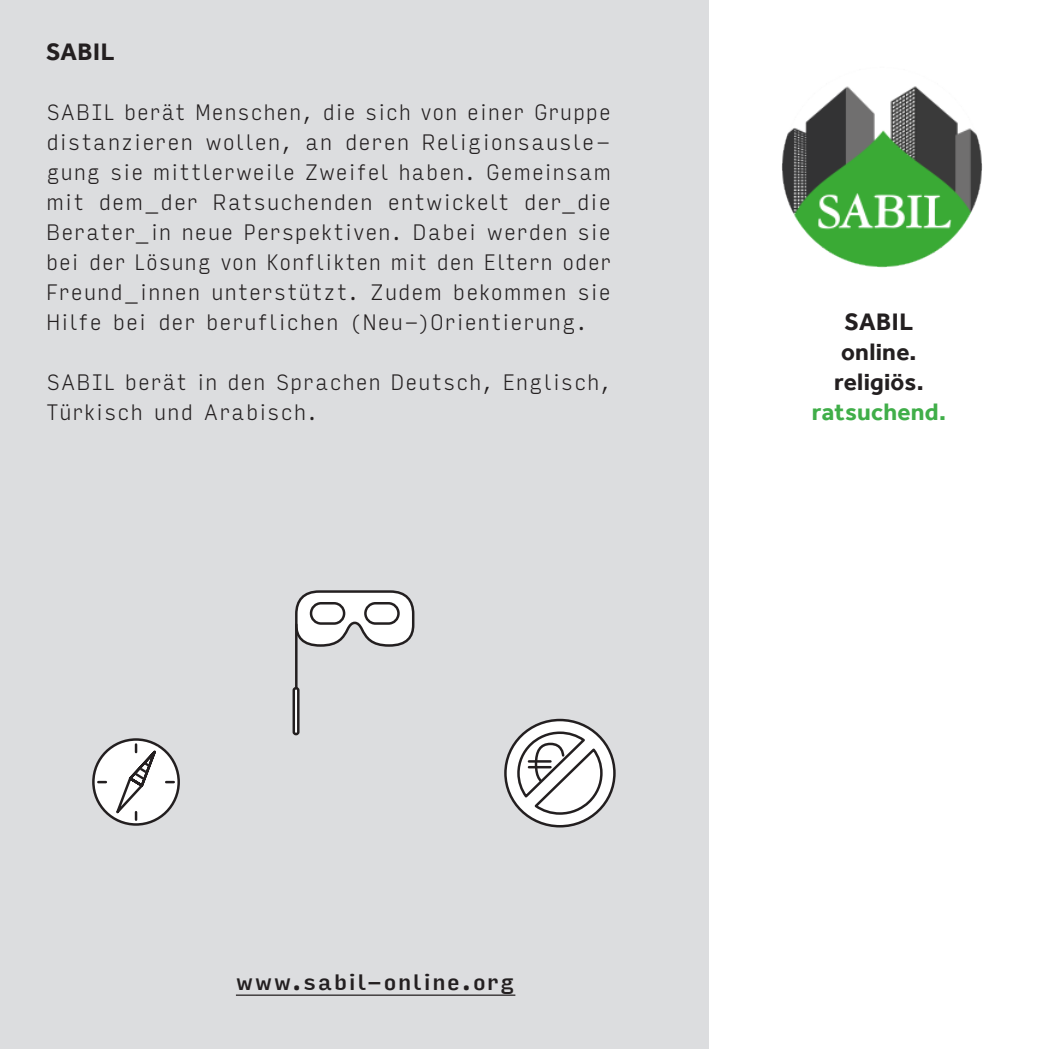
<style>
.page{position:relative;width:1049px;height:1049px;background:#fff}
.page>*{position:absolute;margin:0;border:0;box-sizing:border-box;transform-origin:0 0}
.Ü3_-_Absatzbeginn{font:700 24.5px "Effra";letter-spacing:.01em;color:#231f20}
.Ü3_-_Absatzbeginn-2{font:700 24.5px "Effra";letter-spacing:.01em;color:#40ae49}
.Fliesstext_ohne_Einz{font:200 21.25px/30px "Input Sans Narrow";letter-spacing:.02em;color:#231f20;text-align:justify}
.weblinks{font:500 21.25px "Input Sans Narrow";letter-spacing:.02em;color:#231f20}
</style>
<div class="page">
<div style="left:0;top:0;width:709px;height:1049px;background:#dcdddf"></div>
<img style="left:782px;top:86px;width:200px;height:182px">
<hr style="left:236px;top:994px;width:279px;height:2px;background:#231f20">
<svg style="left:295px;top:590px;width:120px;height:57px"></svg>
<hr style="left:295px;top:624px;width:3px;height:64px;background:#231f20">
<hr style="left:294px;top:688px;width:4px;height:46px;background:#fff;border-radius:2px">
<div style="left:292px;top:687px;width:8px;height:48px;border:2px solid #231f20;border-radius:2px"></div>
<div style="left:311px;top:603px;width:33px;height:20px;background:#fff;border-radius:10px"></div>
<div style="left:310px;top:602px;width:35px;height:23px;border:2px solid #231f20;border-radius:10px"></div>
<div style="left:365px;top:603px;width:33px;height:20px;background:#fff;border-radius:10px"></div>
<div style="left:364px;top:602px;width:36px;height:23px;border:2px solid #231f20;border-radius:10px"></div>
<div style="left:92px;top:738px;width:88px;height:88px;border:2px solid #231f20;border-radius:50%"></div>
<svg style="left:96px;top:742px;width:80px;height:80px;background:#dbdadb"></svg>
<svg style="left:504px;top:718px;width:112px;height:110px"></svg>
<p class="Ü3_-_Absatzbeginn" style="left:46px;top:37px;width:70px">SABIL</p>
<p class="Fliesstext_ohne_Einz" style="left:46px;top:96px;width:567px">SABIL berät Menschen, die sich von einer Gruppe distanzieren wollen, an deren Religionsausle&shy;gung sie mittlerweile Zweifel haben. Gemeinsam mit dem_der Ratsuchenden entwickelt der_die Berater_in neue Perspektiven. Dabei werden sie bei der Lösung von Konflikten mit den Eltern oder Freund_innen unterstützt. Zudem bekommen sie Hilfe bei der beruflichen (Neu-)Orientierung.</p>
<p class="Fliesstext_ohne_Einz" style="left:46px;top:366px;width:567px">SABIL berät in den Sprachen Deutsch, Englisch,<br>Türkisch und Arabisch.</p>
<p class="Ü3_-_Absatzbeginn" style="left:845px;top:307px;width:70px">SABIL</p>
<p class="Ü3_-_Absatzbeginn" style="left:841px;top:337px;width:77px">online.</p>
<p class="Ü3_-_Absatzbeginn" style="left:834px;top:367px;width:91px">religiös.</p>
<p class="Ü3_-_Absatzbeginn-2" style="left:812px;top:397px;width:136px">ratsuchend.</p>
<p class="weblinks" style="left:236px;top:963px;width:281px">www.sabil-online.org</p>
</div>
